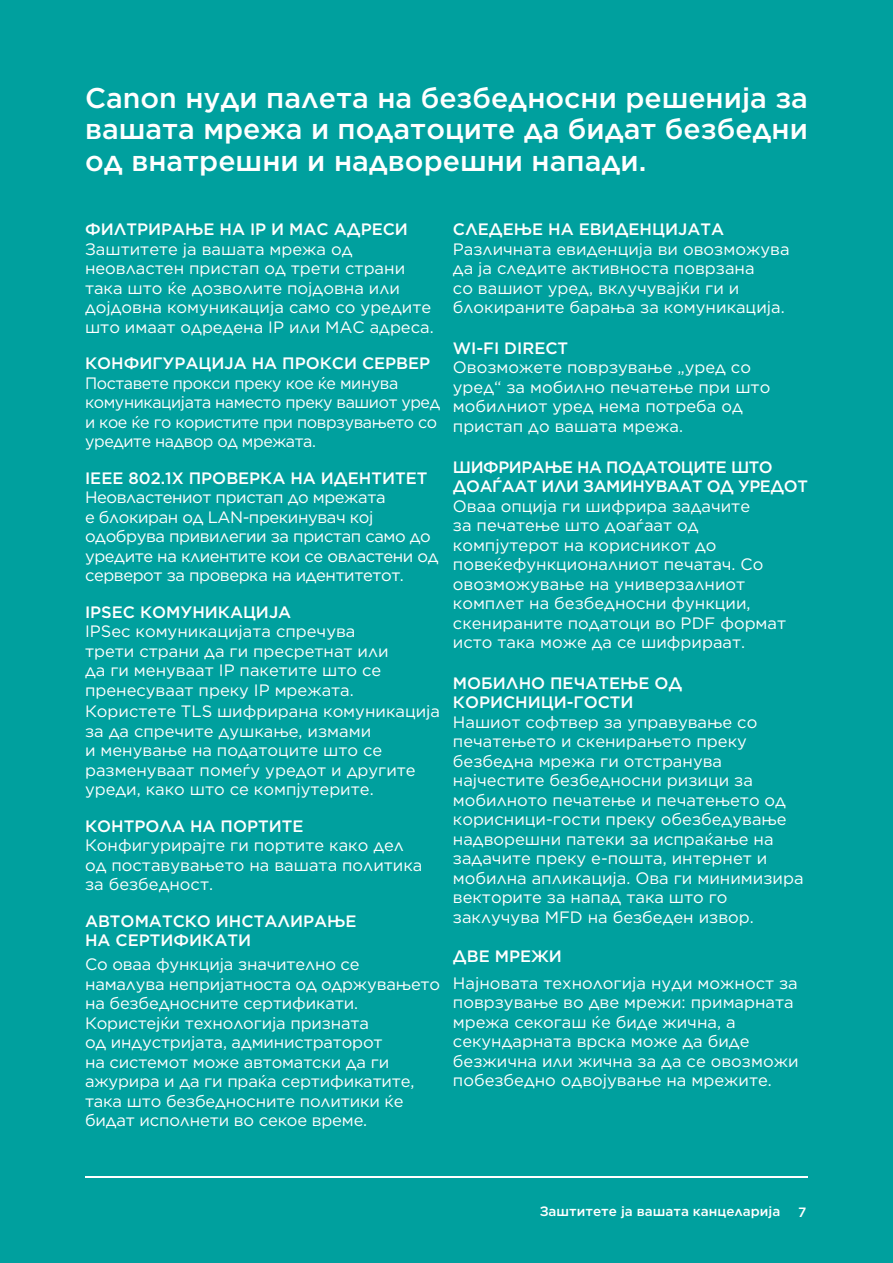
<style>
.page{position:relative;width:893px;height:1263px;background:#00a09e}
.page>*{position:absolute;margin:0;border:0;box-sizing:border-box;transform-origin:0 0}
.t1{font:500 28.5px/31.5px "Gotham";color:#fff;text-align:justify}
.t2{font:16.5px/19.5px "Gotham";color:#fff}
.t3{font:16.5px/19.5px "Gotham";letter-spacing:-.025em;color:#fff}
.t4{font:500 16.5px/19.5px "Gotham";color:#fff}
.t5{font:500 16.5px/19.5px "Gotham";letter-spacing:-.025em;color:#fff}
.t6{font:500 13.5px "Gotham";color:#fff}
</style>
<div class="page">
<hr style="left:85px;top:1176px;width:723px;height:2px;background:#fff">
<p class="t1" style="left:85px;top:82px;width:724px">Canon нуди палета на безбедносни решенија за вашата мрежа и податоците да бидат безбедни од внатрешни и надворешни напади.</p>
<p class="t4" style="left:85px;top:219px;width:324px">ФИЛТРИРАЊЕ НА IP И MAC АДРЕСИ</p>
<p class="t2" style="left:85px;top:239px;width:350px">Заштитете ја вашата мрежа од неовластен пристап од трети страни така што ќе дозволите појдовна или дојдовна комуникација само со уредите што имаат одредена IP или MAC адреса.</p>
<p class="t4" style="left:85px;top:353px;width:347px">КОНФИГУРАЦИЈА НА ПРОКСИ СЕРВЕР</p>
<p class="t3" style="left:85px;top:373px;width:357px">Поставете прокси преку кое ќе минува комуникацијата наместо преку вашиот уред и кое ќе го користите при поврзувањето со уредите надвор од мрежата.</p>
<p class="t4" style="left:85px;top:468px;width:344px">IEEE 802.1X ПРОВЕРКА НА ИДЕНТИТЕТ</p>
<p class="t3" style="left:85px;top:487px;width:355px">Неовластениот пристап до мрежата<br>е блокиран од LAN-прекинувач кој одобрува привилегии за пристап само до уредите на клиентите кои се овластени од серверот за проверка на идентитетот.</p>
<p class="t4" style="left:85px;top:602px;width:208px">IPSEC КОМУНИКАЦИЈА</p>
<p class="t2" style="left:85px;top:621px;width:305px">IPSec комуникацијата спречува трети страни да ги пресретнат или да ги менуваат IP пакетите што се пренесуваат преку IP мрежата.</p>
<p class="t2" style="left:85px;top:701px;width:357px">Користете TLS шифрирана комуникација за да спречите душкање, измами<br>и менување на податоците што се разменуваат помеѓу уредот и другите уреди, како што се компјутерите.</p>
<p class="t4" style="left:85px;top:816px;width:220px">КОНТРОЛА НА ПОРТИТЕ</p>
<p class="t2" style="left:85px;top:835px;width:339px">Конфигурирајте ги портите како дел од поставувањето на вашата политика за безбедност.</p>
<p class="t4" style="left:85px;top:911px;width:273px">АВТОМАТСКО ИНСТАЛИРАЊЕ<br>НА СЕРТИФИКАТИ</p>
<p class="t2" style="left:85px;top:954px;width:357px">Со оваа функција значително се намалува непријатноста од одржувањето на безбедносните сертификати.<br>Користејќи технологија призната<br>од индустријата, администраторот<br>на системот може автоматски да ги ажурира и да ги праќа сертификатите, така што безбедносните политики ќе бидат исполнети во секое време.</p>
<p class="t4" style="left:453px;top:219px;width:273px">СЛЕДЕЊЕ НА ЕВИДЕНЦИЈАТА</p>
<p class="t2" style="left:453px;top:239px;width:338px">Различната евиденција ви овозможува да ја следите активноста поврзана<br>со вашиот уред, вклучувајќи ги и блокираните барања за комуникација.</p>
<p class="t4" style="left:453px;top:338px;width:117px">WI-FI DIRECT</p>
<p class="t2" style="left:453px;top:357px;width:319px">Овозможете поврзување „уред со уред“ за мобилно печатење при што мобилниот уред нема потреба од пристап до вашата мрежа.</p>
<p class="t5" style="left:453px;top:457px;width:356px">ШИФРИРАЊЕ НА ПОДАТОЦИТЕ ШТО<br>ДОАЃААТ ИЛИ ЗАМИНУВААТ ОД УРЕДОТ</p>
<p class="t2" style="left:453px;top:496px;width:335px">Оваа опција ги шифрира задачите<br>за печатење што доаѓаат од компјутерот на корисникот до повеќефункционалниот печатач. Со овозможување на универзалниот комплет на безбедносни функции, скенираните податоци во PDF формат исто така може да се шифрираат.</p>
<p class="t4" style="left:453px;top:673px;width:231px">МОБИЛНО ПЕЧАТЕЊЕ ОД<br>КОРИСНИЦИ-ГОСТИ</p>
<p class="t2" style="left:453px;top:712px;width:352px">Нашиот софтвер за управување со печатењето и скенирањето преку безбедна мрежа ги отстранува најчестите безбедносни ризици за мобилното печатење и печатењето од корисници-гости преку обезбедување надворешни патеки за испраќање на задачите преку е-пошта, интернет и мобилна апликација. Ова ги минимизира векторите за напад така што го заклучува MFD на безбеден извор.</p>
<p class="t4" style="left:453px;top:946px;width:111px">ДВЕ МРЕЖИ</p>
<p class="t2" style="left:453px;top:973px;width:347px">Најновата технологија нуди можност за поврзување во две мрежи: примарната мрежа секогаш ќе биде жична, а секундарната врска може да биде безжична или жична за да се овозможи побезбедно одвојување на мрежите.</p>
<p class="t6" style="left:540px;top:1203px;width:242px">Заштитете ја вашата канцеларија</p>
<p class="t6" style="left:798px;top:1203px;width:10px">7</p>
</div>
